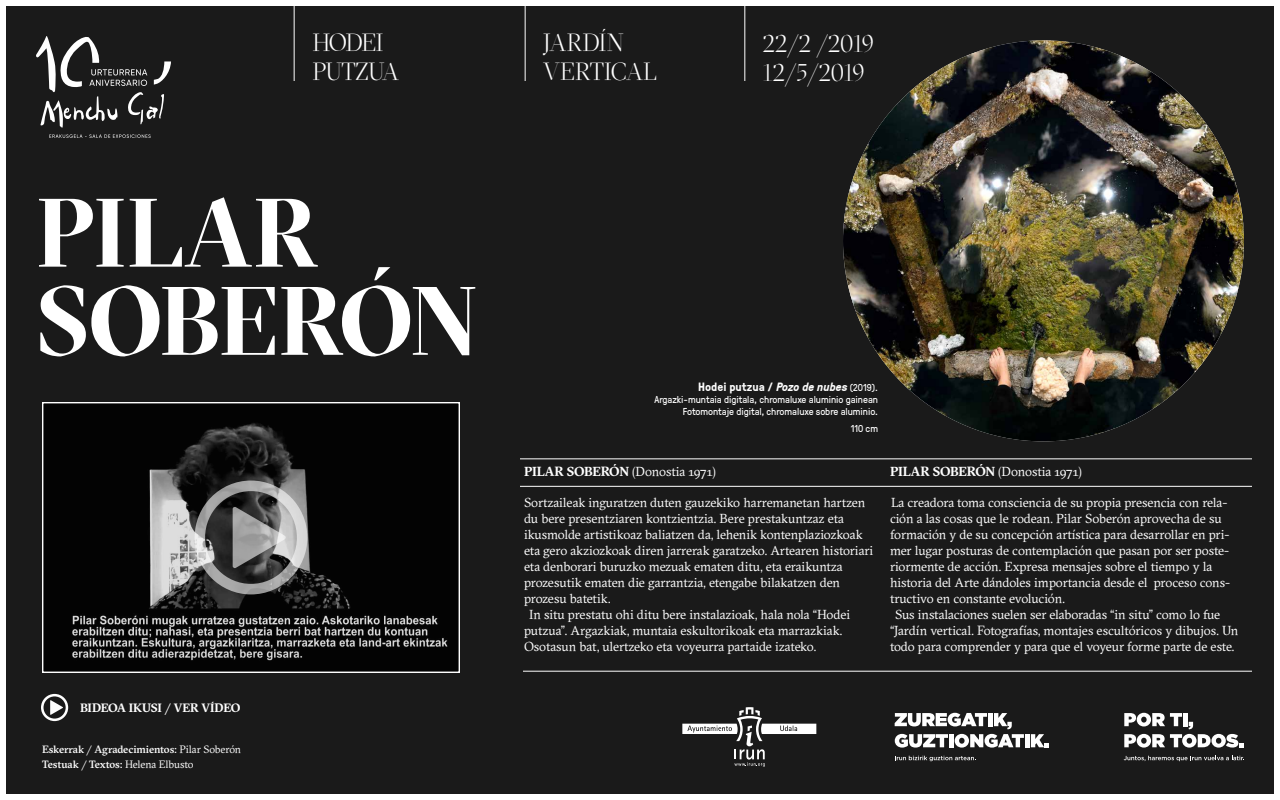
<style>
.page{position:relative;width:1280px;height:800px;background:#fff}
.page>*{position:absolute;margin:0;border:0;box-sizing:border-box;transform-origin:0 0}
.t1{font:700 96.9px/88.2px "GT Sectra Display";letter-spacing:-.005em;color:#fff}
.t2{font:300 24.2px/29px "GT Sectra Display";letter-spacing:-.005em;color:#fff}
.t3{font:300 24.2px/29px "GT Sectra Display";letter-spacing:.015em;color:#fff}
.t4{font:13px "GT Sectra";letter-spacing:-.005em;color:#fff}
.t5{font:700 12px "GT Pressura";color:#fff}
.t6{font:700 12px "GT Sectra";letter-spacing:-.015em;color:#fff}
.t7{font:500 10.7px/15.1px "GT Sectra";letter-spacing:-.005em;color:#fff}
.t8{font:10px/12px "GT Pressura";color:#fff;text-align:right}
.s1{font-weight:400}
.s2{font-style:italic}
.s3{font-weight:400;font-size:10px}
.s4{font-weight:700}
</style>
<div class="page">
<div style="left:6px;top:6px;width:1268px;height:788px;background:#1a1a1a"></div>
<hr style="left:294px;top:0;width:1px;height:81px;background:#fff">
<hr style="left:525px;top:0;width:1px;height:81px;background:#fff">
<hr style="left:744px;top:0;width:1px;height:81px;background:#fff">
<img style="left:44px;top:404px;width:414px;height:267px">
<div style="left:42px;top:402px;width:418px;height:271px;border:1px solid #fff"></div>
<svg style="left:195px;top:481px;width:112px;height:113px;background:#717171"></svg>
<svg style="left:36px;top:35px;width:135px;height:103px;background:#3d3d3d"></svg>
<svg style="left:895px;top:713px;width:129px;height:35px"></svg>
<hr style="left:1025px;top:734px;width:4px;height:13px;background:#fff">
<svg style="left:1031px;top:734px;width:18px;height:13px"></svg>
<svg style="left:895px;top:756px;width:81px;height:5px"></svg>
<svg style="left:1124px;top:713px;width:119px;height:35px"></svg>
<svg style="left:1124px;top:756px;width:120px;height:5px"></svg>
<svg style="left:682px;top:707px;width:134px;height:60px;background:#444"></svg>
<svg style="left:41px;top:694px;width:27px;height:27px"></svg>
<img style="left:843px;top:40px;width:401px;height:401px;border-radius:200px">
<hr style="left:520px;top:458px;width:732px;height:1px;background:#fff">
<hr style="left:520px;top:486px;width:732px;height:1px;background:#fff">
<hr style="left:523px;top:671px;width:729px;height:1px;background:#fff">
<h2 class="t2" style="left:312px;top:27px;width:88px">HODEI<br>PUTZUA</h2>
<h2 class="t3" style="left:543px;top:27px;width:115px">JARDÍN<br>VERTICAL</h2>
<h2 class="t2" style="left:763px;top:29px;width:113px">22/2 /2019<br>12/5/2019</h2>
<h1 class="t1" style="left:37px;top:187px;width:441px">PILAR<br>SOBERÓN</h1>
<p class="t6" style="left:80px;top:700px;width:162px">BIDEOA IKUSI / VER VÍDEO</p>
<p class="t7" style="left:42px;top:741px;width:201px">Eskerrak / Agradecimientos: <span class="s1">Pilar Soberón<br></span>Testuak / Textos: <span class="s1">Helena Elbusto</span></p>
<p class="t5" style="left:698px;top:378px;width:181px">Hodei putzua / <span class="s2">Pozo de nubes</span> <span class="s3">(2019).</span></p>
<p class="t8" style="left:655px;top:393px;width:225px">Argazki-muntaia digitala, chromaluxe aluminio gainean<br>Fotomontaje digital, chromaluxe sobre aluminio.</p>
<p class="t8" style="left:851px;top:422px;width:29px">110 cm</p>
<p class="t4" style="left:524px;top:464px;width:194px"><span class="s4">PILAR SOBERÓN</span> (Donostia 1971)</p>
<p class="t4" style="left:890px;top:464px;width:194px"><span class="s4">PILAR SOBERÓN</span> (Donostia 1971)</p>
<p class="t4" style="left:524px;top:495px;width:343px">Sortzaileak inguratzen duten gauzekiko harremanetan hartzen</p>
<p class="t4" style="left:524px;top:511px;width:321px">du bere presentziaren kontzientzia. Bere prestakuntzaz eta</p>
<p class="t4" style="left:524px;top:527px;width:340px">ikusmolde artistikoaz baliatzen da, lehenik kontenplaziozkoak</p>
<p class="t4" style="left:524px;top:543px;width:351px">eta gero akziozkoak diren jarrerak garatzeko. Artearen historiari</p>
<p class="t4" style="left:524px;top:559px;width:320px">eta denborari buruzko mezuak ematen ditu, eta eraikuntza</p>
<p class="t4" style="left:524px;top:575px;width:318px">prozesutik ematen die garrantzia, etengabe bilakatzen den</p>
<p class="t4" style="left:524px;top:591px;width:88px">prozesu batetik.</p>
<p class="t4" style="left:529px;top:607px;width:323px">In situ prestatu ohi ditu bere instalazioak, hala nola “Hodei</p>
<p class="t4" style="left:524px;top:623px;width:320px">putzua”. Argazkiak, muntaia eskultorikoak eta marrazkiak.</p>
<p class="t4" style="left:524px;top:639px;width:294px">Osotasun bat, ulertzeko eta voyeurra partaide izateko.</p>
<p class="t4" style="left:891px;top:495px;width:338px">La creadora toma consciencia de su propia presencia con rela-</p>
<p class="t4" style="left:890px;top:511px;width:333px">ción a las cosas que le rodean. Pilar Soberón aprovecha de su</p>
<p class="t4" style="left:890px;top:527px;width:341px">formación y de su concepción artística para desarrollar en pri-</p>
<p class="t4" style="left:890px;top:543px;width:341px">mer lugar posturas de contemplación que pasan por ser poste-</p>
<p class="t4" style="left:890px;top:559px;width:324px">riormente de acción. Expresa mensajes sobre el tiempo y la</p>
<p class="t4" style="left:890px;top:575px;width:342px">historia del Arte dándoles importancia desde el proceso cons-</p>
<p class="t4" style="left:890px;top:591px;width:177px">tructivo en constante evolución.</p>
<p class="t4" style="left:895px;top:607px;width:327px">Sus instalaciones suelen ser elaboradas “in situ” como lo fue</p>
<p class="t4" style="left:890px;top:623px;width:350px">“Jardín vertical. Fotografías, montajes escultóricos y dibujos. Un</p>
<p class="t4" style="left:890px;top:639px;width:346px">todo para comprender y para que el voyeur forme parte de este.</p>
</div>
